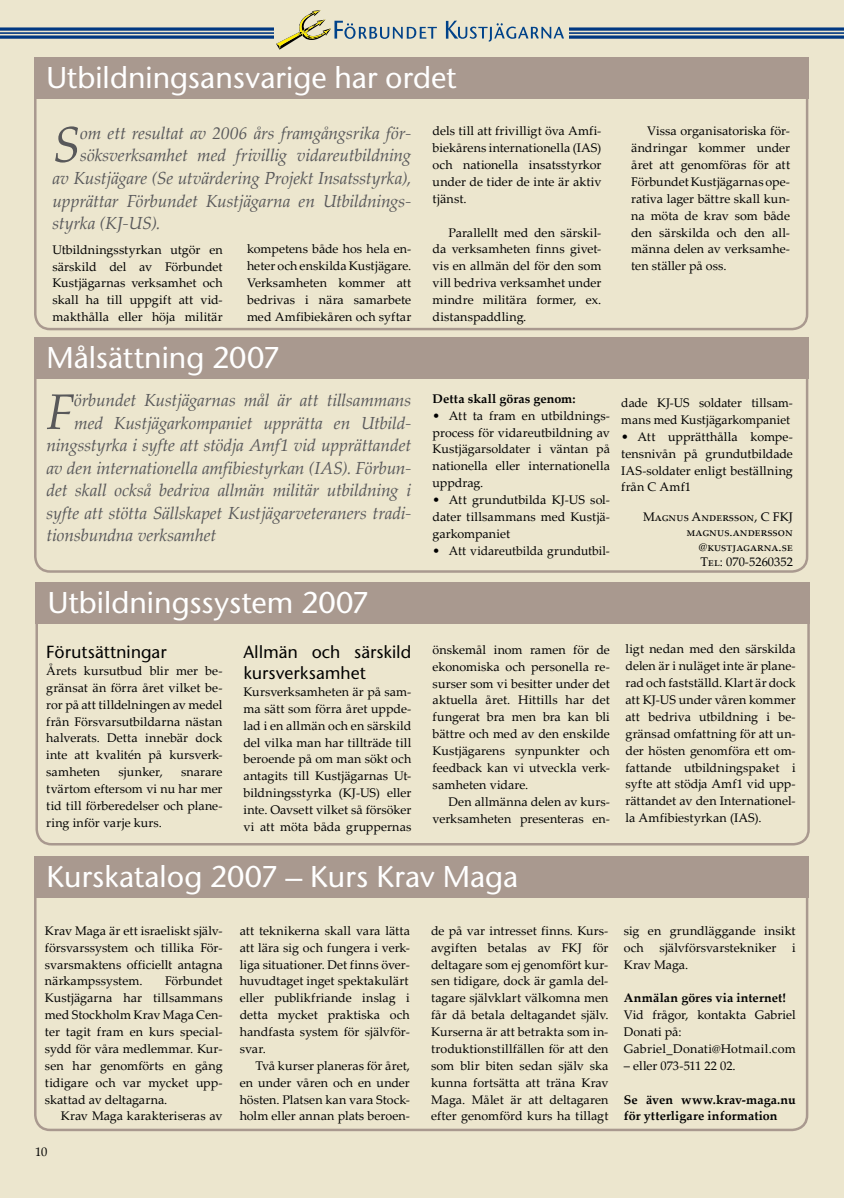
<style>
.page{position:relative;width:844px;height:1198px;background:#fff}
.page>*{position:absolute;margin:0;border:0;box-sizing:border-box;transform-origin:0 0}
.t1{font:italic 50.12px "Palatino Linotype";color:#58585a}
.t2{font:30px "ITC Stone Sans";letter-spacing:-.01em;color:#fff}
.t3{font:italic 17.5px "Palatino Linotype";letter-spacing:-.01em;color:#58585a}
.t4{font:17.5px/21px "ITC Stone Sans";letter-spacing:-.005em;color:#000}
.t5{font:12.5px/16.9px "Palatino Linotype";color:#000;text-align:justify}
.t6{font:700 12.5px/16.9px "Palatino Linotype";letter-spacing:.01em;color:#000}
</style>
<div class="page">
<div style="left:0;top:0;width:843px;height:1198px;background:#ece6ce"></div>
<svg style="left:0;top:27px;width:843px;height:4px;background:#2d5990"></svg>
<hr style="left:0;top:32px;width:843px;height:2px;background:#003882">
<svg style="left:0;top:35px;width:843px;height:4px;background:#2d5990"></svg>
<div style="left:274px;top:14px;width:295px;height:43px;background:#ece6ce"></div>
<svg style="left:446px;top:21px;width:118px;height:21px"></svg>
<svg style="left:276px;top:10px;width:161px;height:40px"></svg>
<hr style="left:843px;top:0;width:1px;height:1198px;background:#ece6ce">
<div style="left:34px;top:856px;width:774px;height:42px;background:#a9998f"></div>
<div style="left:34px;top:57px;width:774px;height:41px;background:#a9998f"></div>
<div style="left:34px;top:359px;width:774px;height:214px;border:2px solid #a9998f;border-radius:15px"></div>
<div style="left:34px;top:337px;width:774px;height:41px;background:#a9998f"></div>
<div style="left:35px;top:582px;width:774px;height:41px;background:#a9998f"></div>
<h2 class="t2" style="left:46px;top:59px;width:411px">Utbildningsansvarige har ordet</h2>
<h1 class="t1" style="left:52px;top:109px;width:29px">S</h1>
<h3 class="t3" style="left:80px;top:121px;width:332px">om ett resultat av 2006 års framgångsrika för-</h3>
<h3 class="t3" style="left:80px;top:143px;width:332px">söksverksamhet med frivillig vidareutbildning</h3>
<h3 class="t3" style="left:52px;top:166px;width:360px">av Kustjägare (Se utvärdering Projekt Insatsstyrka),</h3>
<h3 class="t3" style="left:52px;top:188px;width:360px">upprättar Förbundet Kustjägarna en Utbildnings-</h3>
<h3 class="t3" style="left:52px;top:211px;width:109px">styrka (KJ-US).</h3>
<p class="t5" style="left:52px;top:240px;width:172px">Utbildningsstyrkan utgör en särskild del av Förbundet Kustjägarnas verksamhet och skall ha till uppgift att vid&shy;makthålla eller höja militär</p>
<p class="t5" style="left:247px;top:240px;width:166px">kompetens både hos hela en&shy;heter och enskilda Kustjägare.<br>Verksamheten kommer att bedrivas i nära samarbete med Amfibiekåren och syftar</p>
<h2 class="t2" style="left:46px;top:339px;width:234px">Målsättning 2007</h2>
<h1 class="t1" style="left:46px;top:376px;width:29px">F</h1>
<h3 class="t3" style="left:74px;top:388px;width:338px">örbundet Kustjägarnas mål är att tillsammans</h3>
<h3 class="t3" style="left:74px;top:410px;width:338px">med Kustjägarkompaniet upprätta en Utbild-</h3>
<h3 class="t3" style="left:46px;top:433px;width:366px">ningsstyrka i syfte att stödja Amf1 vid upprättandet</h3>
<h3 class="t3" style="left:46px;top:455px;width:366px">av den internationella amfibiestyrkan (IAS). Förbun-</h3>
<h3 class="t3" style="left:46px;top:478px;width:366px">det skall också bedriva allmän militär utbildning i</h3>
<h3 class="t3" style="left:46px;top:500px;width:366px">syfte att stötta Sällskapet Kustjägarveteraners tradi-</h3>
<h3 class="t3" style="left:46px;top:523px;width:171px">tionsbundna verksamhet</h3>
<h2 class="t2" style="left:48px;top:584px;width:322px">Utbildningssystem 2007</h2>
<h3 class="t4" style="left:243px;top:641px;width:169px">Allmän och särskild kursverksamhet</h3>
<p class="t5" style="left:243px;top:683px;width:169px">Kursverksamheten är på sam&shy;ma sätt som förra året uppde&shy;lad i en allmän och en särskild del vilka man har tillträde till beroende på om man sökt och antagits till Kustjägarnas Ut&shy;bildningsstyrka (KJ-US) eller inte. Oavsett vilket så försöker vi att möta båda gruppernas</p>
<h3 class="t4" style="left:46px;top:641px;width:122px">Förutsättningar</h3>
<p class="t5" style="left:46px;top:662px;width:178px">Årets kursutbud blir mer be&shy;gränsat än förra året vilket be&shy;ror på att tilldelningen av medel från Försvarsutbildarna nästan halverats. Detta innebär dock inte att kvalitén på kursverk&shy;samheten</p>
<p class="t5" style="left:118px;top:763px;width:46px">sjunker,</p>
<p class="t5" style="left:46px;top:763px;width:178px;text-indent:135px">snarare tvärtom eftersom vi nu har mer tid till förberedelser och plane&shy;ring inför varje kurs.</p>
<p class="t5" style="left:432px;top:122px;width:170px">dels till att frivilligt öva Amfi&shy;biekårens internationella (IAS) och nationella insatsstyrkor under de tider de inte är aktiv tjänst.</p>
<p class="t5" style="left:432px;top:223px;width:170px;text-indent:16px">Parallellt med den särskil&shy;da verksamheten finns givet&shy;vis en allmän del för den som vill bedriva verksamhet under mindre militära former, ex. distanspaddling.</p>
<p class="t5" style="left:631px;top:122px;width:160px;text-indent:16px">Vissa organisatoriska för&shy;ändringar kommer under året att genomföras för att Förbundet Kustjägarnas ope&shy;rativa lager bättre skall kun&shy;na möta de krav som både den särskilda och den all&shy;männa delen av verksamhe&shy;ten ställer på oss.</p>
<p class="t6" style="left:432px;top:390px;width:144px">Detta skall göras genom:</p>
<p class="t5" style="left:432px;top:406px;width:179px">• Att ta fram en utbildnings&shy;process för vidareutbildning av Kustjägarsoldater i väntan på nationella eller internationella uppdrag.</p>
<p class="t5" style="left:432px;top:491px;width:179px">• Att grundutbilda KJ-US sol&shy;dater tillsammans med Kustjä&shy;garkompaniet</p>
<p class="t5" style="left:432px;top:541px;width:179px">• Att vidareutbilda grundutbil-</p>
<p class="t5" style="left:621px;top:394px;width:173px">dade KJ-US soldater tillsam&shy;mans med Kustjägarkompaniet</p>
<p class="t5" style="left:621px;top:427px;width:173px">• Att upprätthålla kompe&shy;tensnivån på grundutbildade IAS-soldater enligt beställning från C Amf1</p>
<p class="t5" style="left:643px;top:509px;width:151px;line-height:15px;text-align:right">Magnus Andersson, C FKJ magnus.andersson @kustjagarna.se<br>Tel: 070-5260352</p>
<p class="t5" style="left:432px;top:640px;width:179px">önskemål inom ramen för de ekonomiska och personella re&shy;surser som vi besitter under det aktuella året. Hittills har det fungerat bra men bra kan bli bättre och med av den enskilde Kustjägarens synpunkter och feedback kan vi utveckla verk&shy;samheten vidare.</p>
<p class="t5" style="left:432px;top:792px;width:179px;text-align:right">Den allmänna delen av kurs&shy;verksamheten presenteras en-</p>
<p class="t5" style="left:625px;top:640px;width:172px">ligt nedan med den särskilda delen är i nuläget inte är plane&shy;rad och fastställd. Klart är dock att KJ-US under våren kommer att bedriva utbildning i be&shy;gränsad omfattning för att un&shy;der hösten genomföra ett om&shy;fattande utbildningspaket i syfte att stödja Amf1 vid upp&shy;rättandet av den Internationel&shy;la Amfibiestyrkan (IAS).</p>
<h2 class="t2" style="left:46px;top:858px;width:473px">Kurskatalog 2007 – Kurs Krav Maga</h2>
<p class="t5" style="left:45px;top:921px;width:179px">Krav Maga är ett israeliskt själv&shy;försvarssystem och tillika För&shy;svarsmaktens officiellt antagna närkampssystem.</p>
<p class="t5" style="left:45px;top:972px;width:179px;text-indent:120px">Förbundet Kustjägarna har tillsammans med Stockholm Krav Maga Cen&shy;ter tagit fram en kurs special&shy;sydd för våra medlemmar. Kur&shy;sen har genomförts en gång tidigare och var mycket upp&shy;skattad av deltagarna.</p>
<p class="t5" style="left:61px;top:1107px;width:163px">Krav Maga karakteriseras av</p>
<p class="t5" style="left:35px;top:1142px;width:14px">10</p>
<p class="t5" style="left:239px;top:921px;width:172px">att teknikerna skall vara lätta att lära sig och fungera i verk&shy;liga situationer. Det finns över&shy;huvudtaget inget spektakulärt eller publikfriande inslag i detta mycket praktiska och handfasta system för självför&shy;svar.</p>
<p class="t5" style="left:239px;top:1056px;width:172px;text-indent:16px">Två kurser planeras för året, en under våren och en under hösten. Platsen kan vara Stock&shy;holm eller annan plats beroen-</p>
<p class="t5" style="left:431px;top:921px;width:179px">de på var intresset finns. Kurs&shy;avgiften betalas av FKJ för deltagare som ej genomfört kur&shy;sen tidigare, dock är gamla del&shy;tagare självklart välkomna men får då betala deltagandet själv.<br>Kurserna är att betrakta som in&shy;troduktionstillfällen för att den som blir biten sedan själv ska kunna fortsätta att träna Krav Maga. Målet är att deltagaren efter genomförd kurs ha tillagt</p>
<p class="t5" style="left:623px;top:921px;width:173px">sig en grundläggande insikt och</p>
<p class="t5" style="left:659px;top:938px;width:118px">självförsvarstekniker</p>
<p class="t5" style="left:791px;top:938px;width:5px">i</p>
<p class="t5" style="left:623px;top:955px;width:66px">Krav Maga.</p>
<p class="t6" style="left:623px;top:989px;width:164px">Anmälan göres via internet!</p>
<p class="t5" style="left:623px;top:1006px;width:173px;text-align:left">Vid frågor, kontakta Gabriel<br>Donati på:<br>Gabriel_Donati@Hotmail.com</p>
<p class="t5" style="left:623px;top:1056px;width:113px">– eller 073-511 22 02.</p>
<p class="t6" style="left:623px;top:1090px;width:173px">Se även www.krav-maga.nu för ytterligare information</p>
</div>
